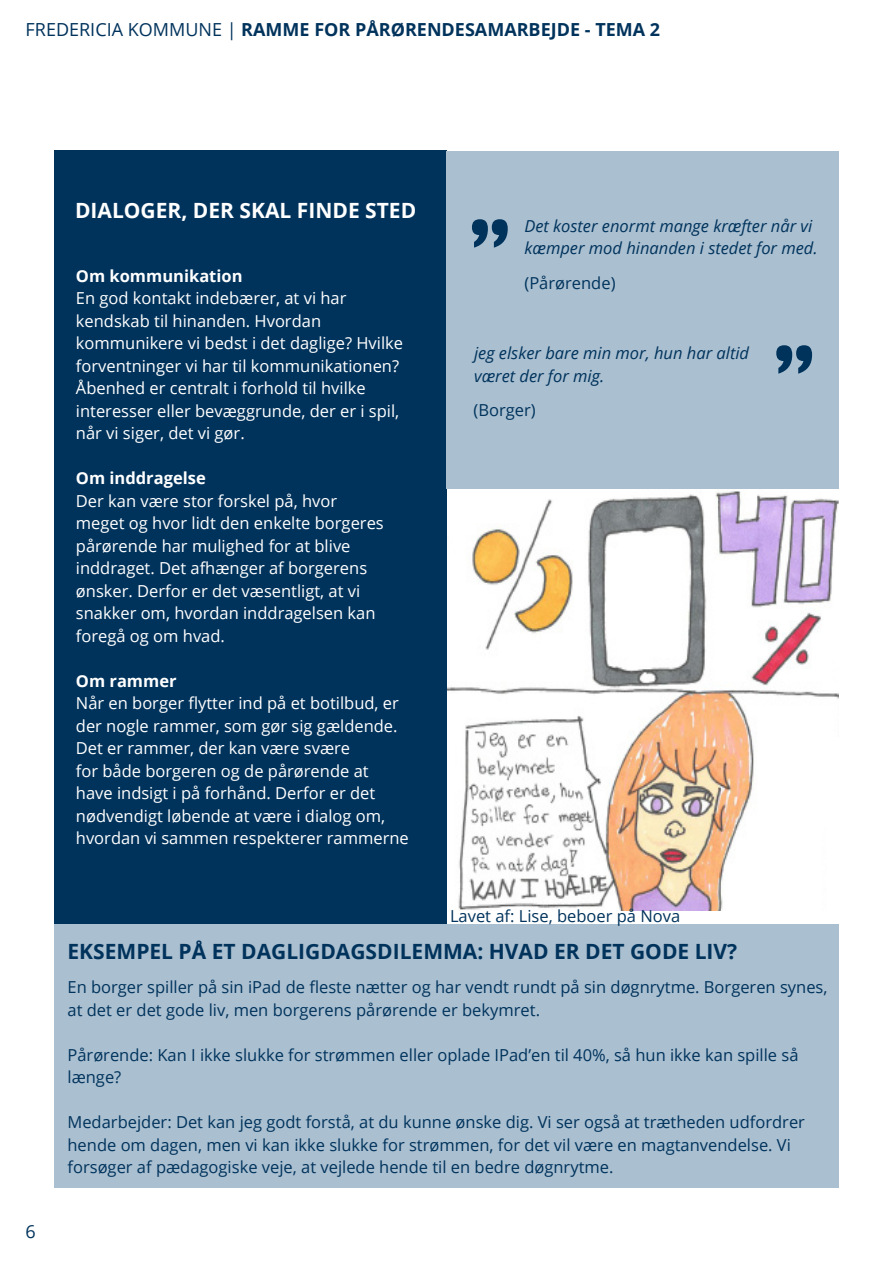
<style>
.page{position:relative;width:893px;height:1263px;background:#fff}
.page>*{position:absolute;margin:0;border:0;box-sizing:border-box;transform-origin:0 0}
.t1{font:700 93px "Britannic";color:#00335c}
.t2{font:700 21px "Open Sans";color:#00335c}
.t3{font:700 21px "Open Sans";color:#fff}
.t4{font:700 18px "Open Sans";color:#00335c}
.t5{font:18px "Open Sans";color:#00335c}
.t6{font:16.5px/22.5px "Open Sans";color:#fff}
.t7{font:16.5px/22.5px "Open Sans";color:#00335c}
.t8{font:italic 16.5px/22.5px "Open Sans";color:#00335c}
.t9{font:700 16.5px "Open Sans";color:#fff}
.s1{font-weight:400}
</style>
<div class="page">
<div style="left:54px;top:151px;width:392px;height:773px;background:#00335c"></div>
<div style="left:54px;top:924px;width:785px;height:263px;background:#aabfd0"></div>
<div style="left:446px;top:151px;width:393px;height:337px;background:#aabfd0"></div>
<img style="left:447px;top:491px;width:392px;height:420px">
<div style="left:827px;top:737px;width:12px;height:174px;background:#fff"></div>
<p class="t4" style="left:26px;top:17px;width:636px"><span class="s1">FREDERICIA KOMMUNE |</span> RAMME FOR PÅRØRENDESAMARBEJDE - TEMA 2</p>
<p class="t3" style="left:75px;top:195px;width:343px">DIALOGER, DER SKAL FINDE STED</p>
<p class="t9" style="left:76px;top:264px;width:168px">Om kommunikation</p>
<p class="t6" style="left:76px;top:286px;width:329px">En god kontakt indebærer, at vi har kendskab til hinanden. Hvordan kommunikere vi bedst i det daglige? Hvilke forventninger vi har til kommunikationen?</p>
<p class="t6" style="left:76px;top:376px;width:325px">Åbenhed er centralt i forhold til hvilke interesser eller bevæggrunde, der er i spil, når vi siger, det vi gør.</p>
<p class="t9" style="left:76px;top:466px;width:131px">Om inddragelse</p>
<p class="t6" style="left:76px;top:489px;width:309px">Der kan være stor forskel på, hvor meget og hvor lidt den enkelte borgeres pårørende har mulighed for at blive inddraget. Det afhænger af borgerens ønsker. Derfor er det væsentligt, at vi snakker om, hvordan inddragelsen kan foregå og om hvad.</p>
<p class="t9" style="left:76px;top:669px;width:102px">Om rammer</p>
<p class="t6" style="left:76px;top:691px;width:334px">Når en borger flytter ind på et botilbud, er der nogle rammer, som gør sig gældende.<br>Det er rammer, der kan være svære<br>for både borgeren og de pårørende at have indsigt i på forhånd. Derfor er det nødvendigt løbende at være i dialog om, hvordan vi sammen respekterer rammerne</p>
<p class="t1" style="left:467px;top:199px;width:46px">”</p>
<p class="t8" style="left:524px;top:214px;width:295px">Det koster enormt mange kræfter når vi kæmper mod hinanden i stedet for med.</p>
<p class="t7" style="left:524px;top:271px;width:93px">(Pårørende)</p>
<p class="t8" style="left:474px;top:342px;width:276px">jeg elsker bare min mor, hun har altid været der for mig.</p>
<p class="t7" style="left:473px;top:399px;width:64px">(Borger)</p>
<p class="t1" style="left:772px;top:325px;width:46px">”</p>
<p class="t7" style="left:450px;top:904px;width:232px">Lavet af: Lise, beboer på Nova</p>
<p class="t2" style="left:68px;top:937px;width:671px">EKSEMPEL PÅ ET DAGLIGDAGSDILEMMA: HVAD ER DET GODE LIV?</p>
<p class="t5" style="left:25px;top:1219px;width:12px">6</p>
<p class="t7" style="left:68px;top:975px;width:761px">En borger spiller på sin iPad de fleste nætter og har vendt rundt på sin døgnrytme. Borgeren synes, at det er det gode liv, men borgerens pårørende er bekymret.</p>
<p class="t7" style="left:68px;top:1043px;width:732px">Pårørende: Kan I ikke slukke for strømmen eller oplade IPad’en til 40%, så hun ikke kan spille så længe?</p>
<p class="t7" style="left:68px;top:1110px;width:739px">Medarbejder: Det kan jeg godt forstå, at du kunne ønske dig. Vi ser også at trætheden udfordrer hende om dagen, men vi kan ikke slukke for strømmen, for det vil være en magtanvendelse. Vi forsøger af pædagogiske veje, at vejlede hende til en bedre døgnrytme.</p>
</div>
